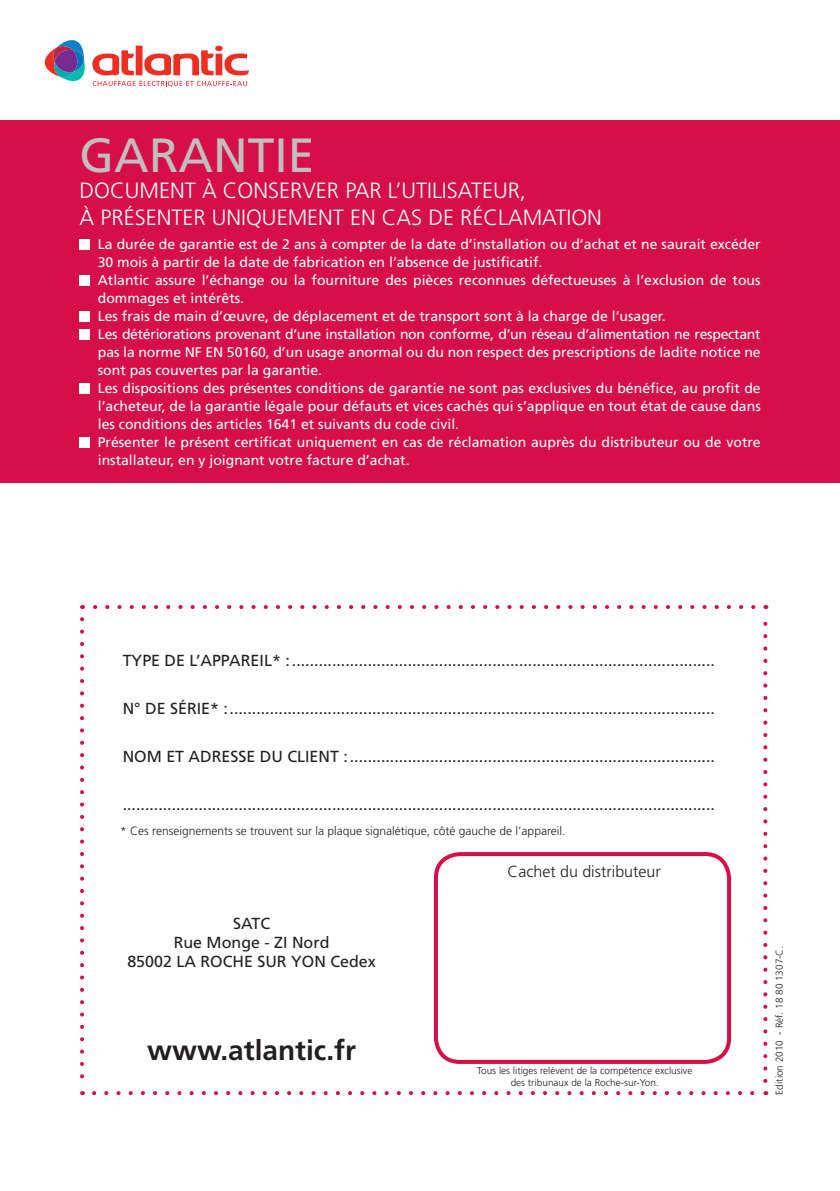
<style>
.page{position:relative;width:840px;height:1191px;background:#fff}
.page>*{position:absolute;margin:0;border:0;box-sizing:border-box;transform-origin:0 0}
.t1{font:48px "Frutiger";color:#c1bfbe}
.t2{font:700 28px "Frutiger";color:#231f20}
.t3{font:300 22px/26.4px "Frutiger";color:#fff}
.t4{font:16px/19.2px "Frutiger";color:#231f20;text-align:center}
.t5{font:300 16px "Frutiger";color:#231f20}
.t6{font:14px/18px "Frutiger";color:#fff}
.t7{font:300 12px "Frutiger";color:#231f20}
.t8{font:300 10px/12px "Frutiger";color:#231f20;text-align:center}
</style>
<div class="page">
<div style="left:0;top:121px;width:839px;height:362px;background:#d60f48"></div>
<svg style="left:92px;top:46px;width:156px;height:41px"></svg>
<svg style="left:45px;top:40px;width:40px;height:41px"></svg>
<div style="left:433px;top:852px;width:297px;height:212px;border:4px solid #d60f48;border-radius:24px"></div>
<svg style="left:94px;top:1091px;width:661px;height:4px"></svg>
<svg style="left:80px;top:619px;width:4px;height:476px"></svg>
<svg style="left:763px;top:605px;width:4px;height:476px"></svg>
<svg style="left:82px;top:605px;width:671px;height:4px"></svg>
<div style="left:80px;top:239px;width:10px;height:10px;background:#fff"></div>
<div style="left:80px;top:276px;width:10px;height:10px;background:#fff"></div>
<div style="left:80px;top:311px;width:10px;height:10px;background:#fff"></div>
<div style="left:80px;top:329px;width:10px;height:10px;background:#fff"></div>
<div style="left:80px;top:384px;width:10px;height:10px;background:#fff"></div>
<div style="left:80px;top:437px;width:10px;height:10px;background:#fff"></div>
<h1 class="t1" style="left:80px;top:127px;width:236px">GARANTIE</h1>
<h3 class="t3" style="left:80px;top:178px;width:523px">Document à conserver par l’utilisateur,<br>à présenter uniquement en cas De réclamation</h3>
<p class="t6" style="left:98px;top:235px;width:664px">La durée de garantie est de 2 ans à compter de la date d’installation ou d’achat et ne saurait excéder 30 mois à partir de la date de fabrication en l’absence de justificatif.<br>Atlantic assure l’échange ou la fourniture des pièces reconnues défectueuses à l’exclusion de tous dommages et intérêts.<br>Les frais de main d’œuvre, de déplacement et de transport sont à la charge de l’usager.<br>Les détériorations provenant d’une installation non conforme, d’un réseau d’alimentation ne respectant pas la norme NF EN 50160, d’un usage anormal ou du non respect des prescriptions de ladite notice ne sont pas couvertes par la garantie.<br>Les dispositions des présentes conditions de garantie ne sont pas exclusives du bénéfice, au profit de l’acheteur, de la garantie légale pour défauts et vices cachés qui s’applique en tout état de cause dans les conditions des articles 1641 et suivants du code civil.<br>Présenter le présent certificat uniquement en cas de réclamation auprès du distributeur ou de votre installateur, en y joignant votre facture d’achat.</p>
<p class="t4" style="left:123px;top:651px;width:593px">TYPE DE L’APPAREIL* : ...............................................................................................</p>
<p class="t4" style="left:123px;top:699px;width:593px">N° DE SÉRIE* : .............................................................................................................</p>
<p class="t4" style="left:123px;top:747px;width:593px">NOM ET ADRESSE DU CLIENT : ..................................................................................</p>
<p class="t4" style="left:123px;top:795px;width:593px">.....................................................................................................................................</p>
<p class="t7" style="left:120px;top:824px;width:446px">* ces renseignements se trouvent sur la plaque signalétique, côté gauche de l’appareil.</p>
<p class="t4" style="left:127px;top:913px;width:250px">SATC<br>Rue Monge - ZI Nord<br>85002 LA ROCHE SUR YON Cedex</p>
<p class="t5" style="left:507px;top:862px;width:154px">cachet du distributeur</p>
<p class="t8" style="left:772px;top:1034px;width:90px;rotate:-90deg">- Réf. 18 80 1307-C.</p>
<h2 class="t2" style="left:147px;top:1033px;width:210px">www.atlantic.fr</h2>
<p class="t8" style="left:772px;top:1094px;width:56px;rotate:-90deg">edition 2010</p>
<p class="t8" style="left:477px;top:1064px;width:216px">tous les litiges relèvent de la compétence exclusive des tribunaux de la roche-sur-Yon.</p>
</div>
